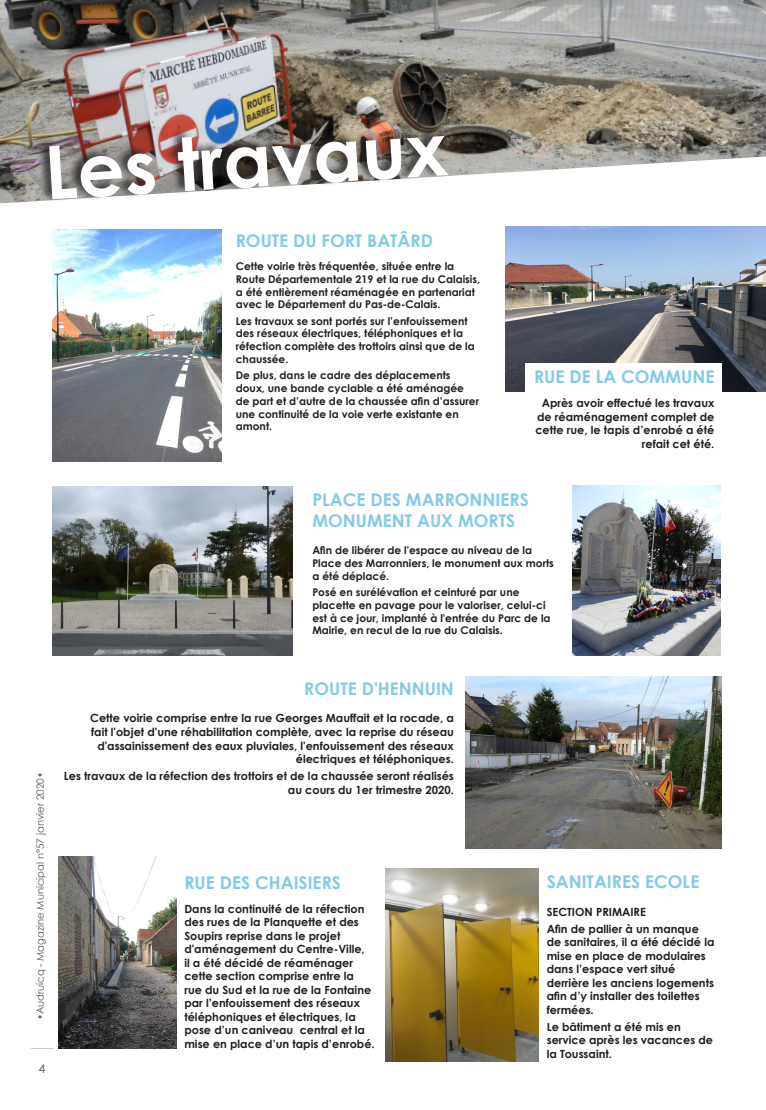
<style>
.page{position:relative;width:766px;height:1110px;background:#fff}
.page>*{position:absolute;margin:0;border:0;box-sizing:border-box;transform-origin:0 0}
.t1{font:700 73.75px "Century Gothic";color:#fff}
.t2{font:700 17.5px "Century Gothic";color:#83cae6}
.t3{font:12.5px "Century Gothic";color:#57585a}
.t4{font:700 11.25px/13.5px "Century Gothic";color:#231f20;text-align:right}
.t5{font:700 10.62px/12.8px "Century Gothic";color:#231f20}
.t6{font:10px "Century Gothic";color:#57585a}
</style>
<div class="page">
<img style="left:59px;top:856px;width:118px;height:192px">
<img style="left:0;top:0;width:765px;height:203px">
<div style="left:36px;top:127px;width:411px;height:76px;background:#231f20;opacity:.75"></div>
<img style="left:52px;top:229px;width:169px;height:232px">
<img style="left:505px;top:227px;width:260px;height:164px">
<div style="left:525px;top:363px;width:196px;height:94px;background:#fff"></div>
<img style="left:572px;top:485px;width:148px;height:170px">
<img style="left:52px;top:486px;width:240px;height:169px">
<img style="left:465px;top:676px;width:256px;height:172px">
<img style="left:385px;top:868px;width:154px;height:193px">
<p class="t1" style="left:41px;top:118px;width:404px;rotate:-4deg">Les travaux</p>
<p class="t2" style="left:236px;top:227px;width:199px">ROUTE DU FORT BATÂRD</p>
<p class="t5" style="left:236px;top:259px;width:246px">Cette voirie très fréquentée, située entre la Route Départementale 219 et la rue du Calaisis, a été entièrement réaménagée en partenariat avec le Département du Pas-de-Calais.</p>
<p class="t5" style="left:236px;top:314px;width:240px">Les travaux se sont portés sur l’enfouissement des réseaux électriques, téléphoniques et la réfection complète des trottoirs ainsi que de la chaussée.</p>
<p class="t5" style="left:236px;top:368px;width:245px">De plus, dans le cadre des déplacements doux, une bande cyclable a été aménagée de part et d’autre de la chaussée afin d’assurer une continuité de la voie verte existante en amont.</p>
<p class="t2" style="left:534px;top:363px;width:182px">RUE DE LA COMMUNE</p>
<p class="t4" style="left:535px;top:396px;width:180px">Après avoir effectué les travaux de réaménagement complet de cette rue, le tapis d’enrobé a été refait cet été.</p>
<p class="t6" style="left:33px;top:1020px;width:250px;rotate:-90deg">•Audruicq - Magazine Municipal n°57 janvier 2020•</p>
<p class="t3" style="left:39px;top:1059px;width:8px">4</p>
<p class="t2" style="left:312px;top:486px;width:218px">PLACE DES MARRONNIERS</p>
<p class="t2" style="left:312px;top:507px;width:204px">MONUMENT AUX MORTS</p>
<p class="t5" style="left:312px;top:543px;width:243px">Afin de libérer de l'espace au niveau de la<br>Place des Marronniers, le monument aux morts a été déplacé.</p>
<p class="t5" style="left:312px;top:585px;width:240px">Posé en surélévation et ceinturé par une placette en pavage pour le valoriser, celui-ci est à ce jour, implanté à l'entrée du Parc de la Mairie, en recul de la rue du Calaisis.</p>
<p class="t2" style="left:304px;top:675px;width:151px">ROUTE D'HENNUIN</p>
<p class="t4" style="left:90px;top:711px;width:365px">Cette voirie comprise entre la rue Georges Mauffait et la rocade, a fait l'objet d'une réhabilitation complète, avec la reprise du réseau d'assainissement des eaux pluviales, l'enfouissement des réseaux électriques et téléphoniques.</p>
<p class="t4" style="left:64px;top:768px;width:391px">Les travaux de la réfection des trottoirs et de la chaussée seront réalisés au cours du 1er trimestre 2020.</p>
<p class="t2" style="left:184px;top:868px;width:158px">RUE DES CHAISIERS</p>
<p class="t4" style="left:184px;top:901px;width:192px;text-align:left">Dans la continuité de la réfection des rues de la Planquette et des<br>Soupirs reprise dans le projet d'aménagement du Centre-Ville,<br>il a été décidé de réaménager cette section comprise entre la<br>rue du Sud et la rue de la Fontaine par l’enfouissement des réseaux téléphoniques et électriques, la pose d’un caniveau central et la mise en place d’un tapis d’enrobé.</p>
<p class="t2" style="left:546px;top:868px;width:154px">SANITAIRES ECOLE</p>
<p class="t4" style="left:546px;top:904px;width:101px">SECTION PRIMAIRE</p>
<p class="t4" style="left:546px;top:921px;width:169px;text-align:left">Afin de pallier à un manque de sanitaires, il a été décidé la mise en place de modulaires dans l’espace vert situé derrière les anciens logements afin d’y installer des toilettes fermées.</p>
<p class="t4" style="left:546px;top:1019px;width:168px;text-align:left">Le bâtiment a été mis en service après les vacances de la Toussaint.</p>
</div>
